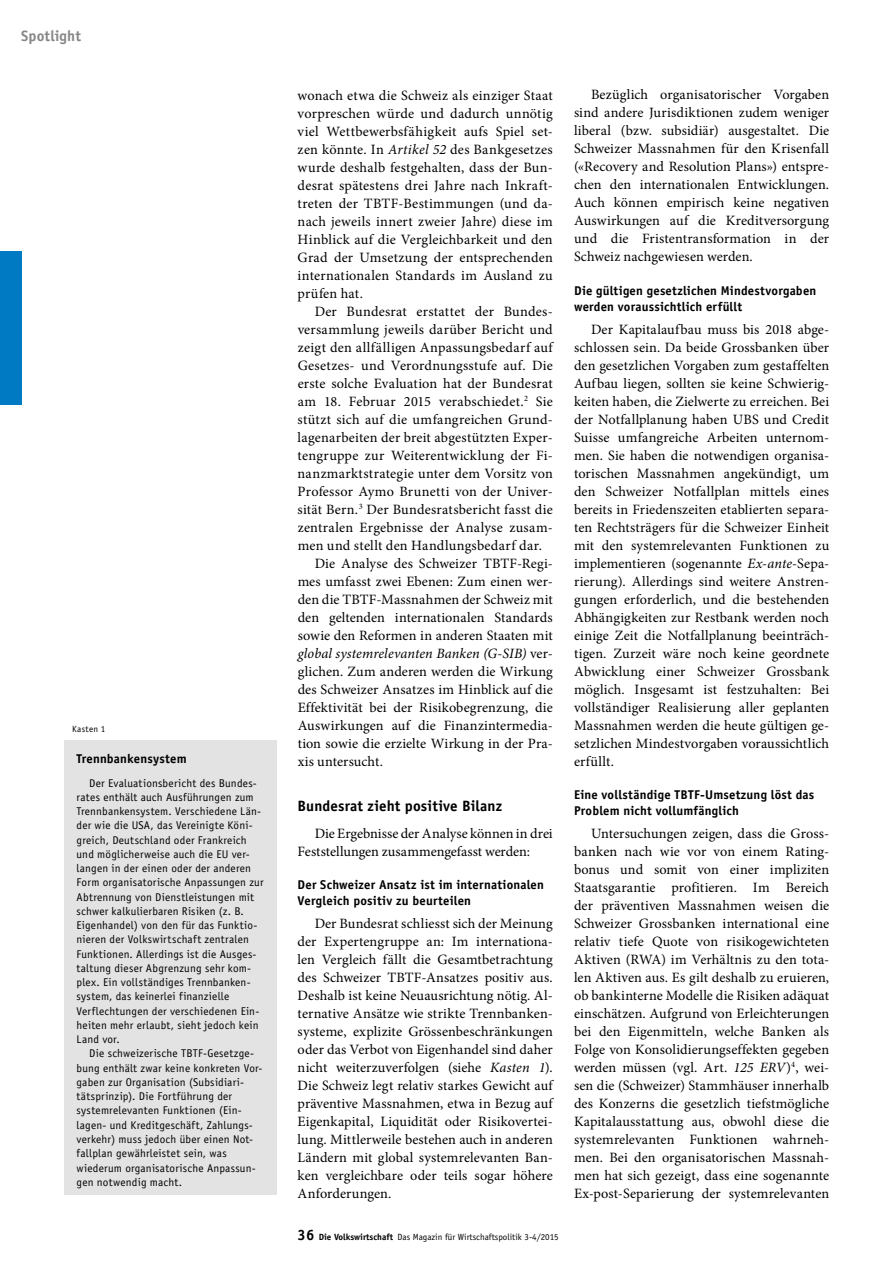
<style>
.page{position:relative;width:893px;height:1263px;background:#fff}
.page>*{position:absolute;margin:0;border:0;box-sizing:border-box;transform-origin:0 0}
.t1{font:700 15px "Officina Sans Std";letter-spacing:.01em;color:#000}
.t2{font:700 15px "Officina Sans Std";letter-spacing:.01em;color:#868786}
.t3{font:14.25px/18px "Minion Pro";letter-spacing:.01em;color:#000;text-align:justify}
.t4{font:italic 14.25px "Minion Pro";letter-spacing:.01em;color:#000}
.t5{font:700 12.75px/16.5px "Officina Sans Std";letter-spacing:.015em;color:#000}
.t6{font:11.25px/14.2px "Officina Sans Std";letter-spacing:.02em;color:#000}
.t7{font:9px "Officina Sans Std";color:#000}
.s1{font-style:italic}
.s2{font-style:normal}
.s3{font-weight:700;font-size:15px}
.s4{font-weight:700}
</style>
<div class="page">
<div style="left:64px;top:741px;width:212px;height:454px;background:#e3e3e3"></div>
<div style="left:0;top:252px;width:21px;height:153px;background:#007ac3"></div>
<p class="t2" style="left:21px;top:26px;width:61px">Spotlight</p>
<p class="t7" style="left:72px;top:724px;width:35px">Kasten 1</p>
<p class="t5" style="left:77px;top:751px;width:112px">Trennbankensystem</p>
<p class="t6" style="left:77px;top:776px;width:189px;text-indent:13px">Der Evaluationsbericht des Bundes&shy;rates enthält auch Ausführungen zum Trennbankensystem. Verschiedene Län&shy;der wie die USA, das Vereinigte Köni&shy;greich, Deutschland oder Frankreich und möglicherweise auch die EU ver&shy;langen in der einen oder der anderen Form organisatorische Anpassungen zur Abtrennung von Dienstleistungen mit schwer kalkulierbaren Risiken (z. B.<br>Eigenhandel) von den für das Funktio&shy;nieren der Volkswirtschaft zentralen Funktionen. Allerdings ist die Ausges&shy;taltung dieser Abgrenzung sehr kom&shy;plex. Ein vollständiges Trennbanken&shy;system, das keinerlei finanzielle Verflechtungen der verschiedenen Ein&shy;heiten mehr erlaubt, sieht jedoch kein Land vor.</p>
<p class="t6" style="left:77px;top:1046px;width:187px;text-indent:13px">Die schweizerische TBTF-Gesetzge&shy;bung enthält zwar keine konkreten Vor&shy;gaben zur Organisation (Subsidiari&shy;tätsprinzip). Die Fortführung der systemrelevanten Funktionen (Ein&shy;lagen- und Kreditgeschäft, Zahlungs&shy;verkehr) muss jedoch über einen Not&shy;fallplan gewährleistet sein, was wiederum organisatorische Anpassun&shy;gen notwendig macht.</p>
<p class="t3" style="left:298px;top:86px;width:257px">wonach etwa die Schweiz als einziger Staat vorpreschen würde und dadurch unnötig viel Wettbewerbsfähigkeit aufs Spiel set&shy;zen könnte. In <span class="s1">Artikel 52</span> des Bankgesetzes wurde deshalb festgehalten, dass der Bun&shy;desrat spätestens drei Jahre nach Inkraft&shy;treten der TBTF-Bestimmungen (und da&shy;nach jeweils innert zweier Jahre) diese im Hinblick auf die Vergleichbarkeit und den Grad der Umsetzung der entsprechenden internationalen Standards im Ausland zu prüfen hat.</p>
<p class="t3" style="left:315px;top:302px;width:240px">Der Bundesrat erstattet der Bundes-</p>
<p class="t3" style="left:298px;top:320px;width:257px">versammlung jeweils darüber Bericht und</p>
<p class="t3" style="left:298px;top:338px;width:257px">zeigt den allfälligen Anpassungsbedarf auf</p>
<p class="t3" style="left:298px;top:356px;width:257px">Gesetzes- und Verordnungsstufe auf. Die</p>
<p class="t3" style="left:298px;top:374px;width:257px">erste solche Evaluation hat der Bundesrat</p>
<p class="t3" style="left:298px;top:392px;width:257px">am 18. Februar 2015 verabschiedet.<sup>2</sup> Sie</p>
<p class="t3" style="left:298px;top:410px;width:257px">stützt sich auf die umfangreichen Grund-</p>
<p class="t3" style="left:298px;top:428px;width:257px">lagenarbeiten der breit abgestützten Exper-</p>
<p class="t3" style="left:298px;top:446px;width:257px">tengruppe zur Weiterentwicklung der Fi-</p>
<p class="t3" style="left:298px;top:464px;width:257px">nanzmarktstrategie unter dem Vorsitz von</p>
<p class="t3" style="left:298px;top:482px;width:257px">Professor Aymo Brunetti von der Univer-</p>
<p class="t3" style="left:298px;top:500px;width:257px">sität Bern.<sup>3</sup> Der Bundesratsbericht fasst die</p>
<p class="t3" style="left:298px;top:518px;width:257px">zentralen Ergebnisse der Analyse zusam-</p>
<p class="t3" style="left:298px;top:536px;width:246px">men und stellt den Handlungsbedarf dar.</p>
<p class="t3" style="left:315px;top:554px;width:240px">Die Analyse des Schweizer TBTF-Regi-</p>
<p class="t3" style="left:298px;top:572px;width:257px">mes umfasst zwei Ebenen: Zum einen wer-</p>
<p class="t3" style="left:298px;top:590px;width:257px">den die TBTF-Massnahmen der Schweiz mit</p>
<p class="t3" style="left:298px;top:608px;width:257px">den geltenden internationalen Standards</p>
<p class="t3" style="left:298px;top:626px;width:257px">sowie den Reformen in anderen Staaten mit</p>
<p class="t4" style="left:298px;top:643px;width:257px">global systemrelevanten Banken (G-SIB) <span class="s2">ver-</span></p>
<p class="t3" style="left:298px;top:662px;width:257px">glichen. Zum anderen werden die Wirkung</p>
<p class="t3" style="left:298px;top:680px;width:257px">des Schweizer Ansatzes im Hinblick auf die</p>
<p class="t3" style="left:298px;top:698px;width:257px">Effektivität bei der Risikobegrenzung, die</p>
<p class="t3" style="left:298px;top:716px;width:257px">Auswirkungen auf die Finanzintermedia-</p>
<p class="t3" style="left:298px;top:734px;width:257px">tion sowie die erzielte Wirkung in der Pra-</p>
<p class="t3" style="left:298px;top:752px;width:87px">xis untersucht.</p>
<p class="t1" style="left:298px;top:796px;width:206px">Bundesrat zieht positive Bilanz</p>
<p class="t3" style="left:298px;top:824px;width:257px;text-indent:17px">Die Ergebnisse der Analyse können in drei<br>Feststellungen zusammengefasst werden:</p>
<p class="t5" style="left:298px;top:876px;width:248px">Der Schweizer Ansatz ist im internationalen<br>Vergleich positiv zu beurteilen</p>
<p class="t3" style="left:298px;top:914px;width:257px;text-indent:17px">Der Bundesrat schliesst sich der Meinung der Expertengruppe an: Im internationa&shy;len Vergleich fällt die Gesamtbetrachtung des Schweizer TBTF-Ansatzes positiv aus.<br>Deshalb ist keine Neuausrichtung nötig. Al&shy;ternative Ansätze wie strikte Trennbanken&shy;systeme, explizite Grössenbeschränkungen oder das Verbot von Eigenhandel sind daher nicht weiterzuverfolgen (siehe <span class="s1">Kasten 1</span>).<br>Die Schweiz legt relativ starkes Gewicht auf präventive Massnahmen, etwa in Bezug auf Eigenkapital, Liquidität oder Risikovertei&shy;lung. Mittlerweile bestehen auch in anderen Ländern mit global systemrelevanten Ban&shy;ken vergleichbare oder teils sogar höhere Anforderungen.</p>
<p class="t7" style="left:298px;top:1231px;width:263px"><span class="s3">36</span> <span class="s4">Die Volkswirtschaft</span> Das Magazin für Wirtschaftspolitik 3-4/2015</p>
<p class="t3" style="left:574px;top:86px;width:257px;text-indent:17px">Bezüglich organisatorischer Vorgaben sind andere Jurisdiktionen zudem weniger liberal (bzw. subsidiär) ausgestaltet. Die Schweizer Massnahmen für den Krisenfall («Recovery and Resolution Plans») entspre&shy;chen den internationalen Entwicklungen.<br>Auch können empirisch keine negativen Auswirkungen auf die Kreditversorgung und die Fristentransformation in der Schweiz nachgewiesen werden.</p>
<p class="t5" style="left:574px;top:282px;width:244px">Die gültigen gesetzlichen Mindestvorgaben werden voraussichtlich erfüllt</p>
<p class="t3" style="left:574px;top:320px;width:257px;text-indent:17px">Der Kapitalaufbau muss bis 2018 abge&shy;schlossen sein. Da beide Grossbanken über den gesetzlichen Vorgaben zum gestaffelten Aufbau liegen, sollten sie keine Schwierig&shy;keiten haben, die Zielwerte zu erreichen. Bei der Notfallplanung haben UBS und Credit Suisse umfangreiche Arbeiten unternom&shy;men. Sie haben die notwendigen organisa&shy;torischen Massnahmen angekündigt, um den Schweizer Notfallplan mittels eines bereits in Friedenszeiten etablierten separa&shy;ten Rechtsträgers für die Schweizer Einheit mit den systemrelevanten Funktionen zu implementieren (sogenannte <span class="s1">Ex-ante-</span>Sepa&shy;rierung). Allerdings sind weitere Anstren&shy;gungen erforderlich, und die bestehenden Abhängigkeiten zur Restbank werden noch einige Zeit die Notfallplanung beeinträch&shy;tigen. Zurzeit wäre noch keine geordnete Abwicklung einer Schweizer Grossbank möglich. Insgesamt ist festzuhalten: Bei vollständiger Realisierung aller geplanten Massnahmen werden die heute gültigen ge&shy;setzlichen Mindestvorgaben voraussichtlich erfüllt.</p>
<p class="t5" style="left:574px;top:786px;width:242px">Eine vollständige TBTF-Umsetzung löst das<br>Problem nicht vollumfänglich</p>
<p class="t3" style="left:574px;top:824px;width:257px;text-indent:17px">Untersuchungen zeigen, dass die Gross&shy;banken nach wie vor von einem Rating&shy;bonus und somit von einer impliziten Staatsgarantie profitieren. Im Bereich der präventiven Massnahmen weisen die Schweizer Grossbanken international eine relativ tiefe Quote von risikogewichteten Aktiven (RWA) im Verhältnis zu den tota&shy;len Aktiven aus. Es gilt deshalb zu eruieren, ob bankinterne Modelle die Risiken adäquat einschätzen. Aufgrund von Erleichterungen bei den Eigenmitteln, welche Banken als Folge von Konsolidierungseffekten gegeben werden müssen (vgl. Art. <span class="s1">125 ERV</span>)<sup>4</sup>, wei&shy;sen die (Schweizer) Stammhäuser innerhalb des Konzerns die gesetzlich tiefstmögliche Kapitalausstattung aus, obwohl diese die systemrelevanten Funktionen wahrneh&shy;men. Bei den organisatorischen Massnah&shy;men hat sich gezeigt, dass eine sogenannte Ex-post-Separierung der systemrelevanten</p>
</div>
